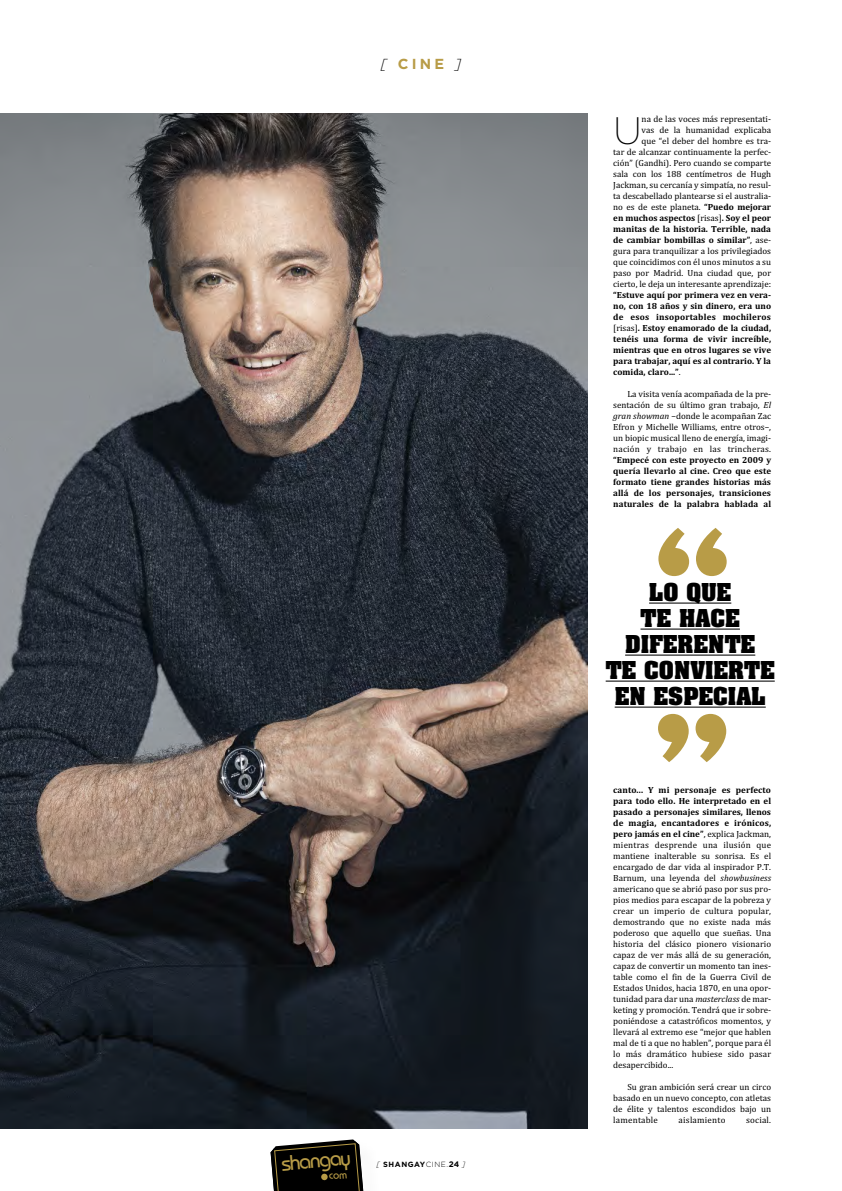
<style>
.page{position:relative;width:842px;height:1191px;background:#fff}
.page>*{position:absolute;margin:0;border:0;box-sizing:border-box;transform-origin:0 0}
.t1{font:700 146.2px "Aachen";color:#b89c47}
.t2{font:200 38.3px "Gotham";color:#000}
.t3{font:500 21.2px "Bauhaus";color:#b89c47}
.t4{font:700 21px/26px "Aachen";color:#000;text-align:center}
.t5{font:700 14.5px "Gotham";color:#b89c47}
.t6{font:9px/11px "Cambria";color:#000;text-align:justify}
.t7{font:9px/11px "Cambria Bold OTF";color:#000;text-align:justify}
.t8{font:9px "Cambria";letter-spacing:.02em;color:#000}
.t9{font:700 7.5px "Gotham";letter-spacing:.075em;color:#000}
.s1{font-weight:300;font-style:italic;color:#000}
.s2{font-weight:300;font-style:italic}
.s3{font-weight:300}
.s4{font-size:8px}
.s5{font-family:"Cambria Bold OTF"}
.s6{font-family:"Cambria"}
.s7{font-style:italic}
</style>
<div class="page">
<img style="left:0;top:113px;width:587px;height:1015px">
<hr style="left:649px;top:602px;width:82px;height:1px;background:#000">
<hr style="left:640px;top:628px;width:100px;height:1px;background:#000">
<hr style="left:625px;top:654px;width:130px;height:1px;background:#000">
<hr style="left:606px;top:680px;width:169px;height:1px;background:#000">
<hr style="left:615px;top:706px;width:151px;height:1px;background:#000">
<svg style="left:270px;top:1139px;width:94px;height:52px;background:#252421"></svg>
<h3 class="t5" style="left:381px;top:59px;width:82px"><span class="s1">[</span> CINE <span class="s1">]</span></h3>
<h3 class="t3" style="left:281px;top:1155px;width:71px;rotate:-5deg">shangay</h3>
<p class="t9" style="left:376px;top:1161px;width:90px"><span class="s2">[</span> SHANGAY<span class="s3">CINE.</span><span class="s4">24</span> <span class="s2">]</span></p>
<p class="t6" style="left:613px;top:113px;width:159px;text-align:right">na de las voces más representati-<br>vas de la humanidad explicaba<br>que “el deber del hombre es tra-<br>tar de alcanzar continuamente la perfec&shy;ción” (Gandhi). Pero cuando se comparte sala con los 188 centímetros de Hugh Jackman, su cercanía y simpatía, no resul&shy;ta descabellado plantearse si el australia&shy;no es de este planeta. <span class="s5">“Puedo mejorar</span></p>
<p class="t7" style="left:613px;top:212px;width:159px">en muchos aspectos <span class="s6">[risas]</span>. Soy el peor manitas de la historia. Terrible, nada de cambiar bombillas o similar”<span class="s6">, ase-</span></p>
<p class="t6" style="left:613px;top:245px;width:159px">gura para tranquilizar a los privilegiados que coincidimos con él unos minutos a su paso por Madrid. Una ciudad que, por cierto, le deja un interesante aprendizaje:</p>
<p class="t7" style="left:613px;top:289px;width:159px">“Estuve aquí por primera vez en vera&shy;no, con 18 años y sin dinero, era uno de esos insoportables mochileros <span class="s6">[risas]</span>. Estoy enamorado de la ciudad, tenéis una forma de vivir increíble, mientras que en otros lugares se vive para trabajar, aquí es al contrario. Y la comida, claro...”<span class="s6">.</span></p>
<p class="t6" style="left:613px;top:388px;width:159px;text-indent:14px">La visita venía acompañada de la pre&shy;sentación de su último gran trabajo, <span class="s7">El gran showman</span> –donde le acompañan Zac Efron y Michelle Williams, entre otros–, un biopic musical lleno de energía, imagi&shy;nación y trabajo en las trincheras.</p>
<p class="t7" style="left:613px;top:454px;width:159px">“Empecé con este proyecto en 2009 y quería llevarlo al cine. Creo que este formato tiene grandes historias más allá de los personajes, transiciones naturales de la palabra hablada al</p>
<h2 class="t2" style="left:613px;top:117px;width:30px">U</h2>
<h1 class="t1" style="left:648px;top:519px;width:89px">“</h1>
<h3 class="t4" style="left:606px;top:581px;width:171px">LO QUE<br>TE HACE<br>DIFERENTE<br>TE CONVIERTE<br>EN ESPECIAL</h3>
<h1 class="t1" style="left:736px;top:770px;width:89px;rotate:-180deg">“</h1>
<p class="t7" style="left:613px;top:784px;width:159px">canto... Y mi personaje es perfecto para todo ello. He interpretado en el pasado a personajes similares, llenos de magia, encantadores e irónicos, pero jamás en el cine”<span class="s6">, explica Jackman,</span></p>
<p class="t6" style="left:613px;top:839px;width:159px">mientras desprende una ilusión que mantiene inalterable su sonrisa. Es el encargado de dar vida al inspirador P.T.<br>Barnum, una leyenda del <span class="s7">showbusiness </span>americano que se abrió paso por sus pro&shy;pios medios para escapar de la pobreza y crear un imperio de cultura popular, demostrando que no existe nada más poderoso que aquello que sueñas. Una historia del clásico pionero visionario capaz de ver más allá de su generación, capaz de convertir un momento tan ines&shy;table como el fin de la Guerra Civil de Estados Unidos, hacia 1870, en una opor&shy;tunidad para dar una <span class="s7">masterclass</span> de mar&shy;keting y promoción. Tendrá que ir sobre&shy;poniéndose a catastróficos momentos, y llevará al extremo ese “mejor que hablen mal de ti a que no hablen”, porque para él lo más dramático hubiese sido pasar desapercibido...</p>
<p class="t6" style="left:613px;top:1081px;width:159px;text-indent:14px">Su gran ambición será crear un circo basado en un nuevo concepto, con atletas de élite y talentos escondidos bajo un lamentable</p>
<p class="t8" style="left:679px;top:1114px;width:48px">aislamiento</p>
<p class="t6" style="left:746px;top:1114px;width:26px">social.</p>
</div>
